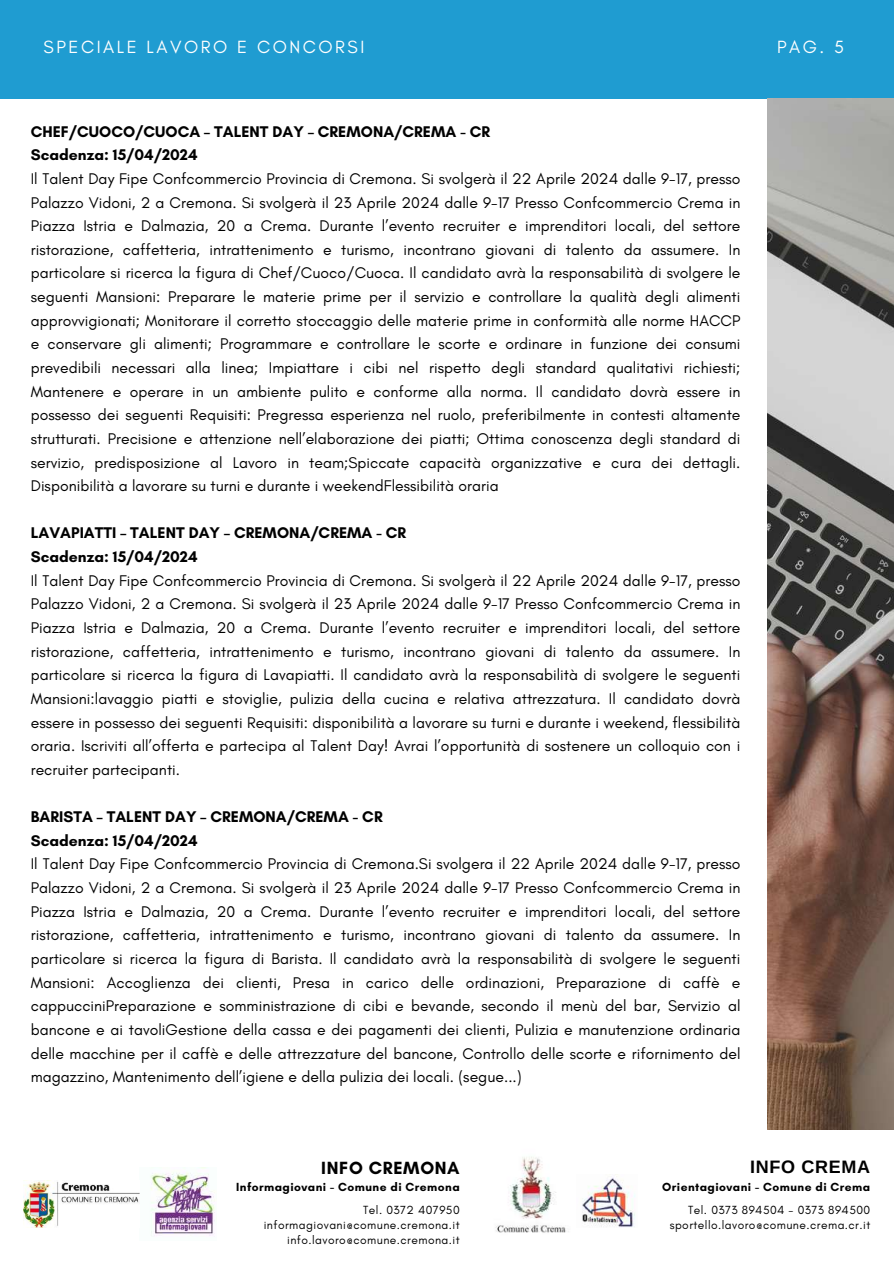
<style>
.page{position:relative;width:894px;height:1264px;background:#fff}
.page>*{position:absolute;margin:0;border:0;box-sizing:border-box;transform-origin:0 0}
.t1{font:18px "Glacial Indifference";letter-spacing:.14em;color:#fff}
.t2{font:700 18px "Glacial Indifference";letter-spacing:.035em;color:#000}
.t3{font:700 18px "Arimo";letter-spacing:.035em;color:#000}
.t4{font:15.75px/23.7px "Glacial Indifference";color:#000;text-align:justify}
.t5{font:700 15.75px/23.7px "Glacial Indifference";color:#000}
.t6{font:12px/15px "Glacial Indifference";letter-spacing:.035em;color:#000;text-align:right}
.t7{font:700 12px "Glacial Indifference";letter-spacing:.035em;color:#000}
</style>
<div class="page">
<div style="left:0;top:0;width:893px;height:98px;background:#1f9cd1"></div>
<img style="left:767px;top:98px;width:126px;height:1031px">
<img style="left:495px;top:1157px;width:71px;height:76px">
<img style="left:139px;top:1167px;width:76px;height:69px">
<img style="left:23px;top:1180px;width:116px;height:46px">
<img style="left:582px;top:1174px;width:53px;height:52px">
<p class="t1" style="left:44px;top:36px;width:322px">SPECIALE LAVORO E CONCORSI</p>
<p class="t1" style="left:776px;top:36px;width:69px">PAG. 5</p>
<p class="t5" style="left:31px;top:119px;width:461px">CHEF/CUOCO/CUOCA – TALENT DAY – CREMONA/CREMA - CR<br>Scadenza: 15/04/2024</p>
<p class="t4" style="left:31px;top:166px;width:711px">Il Talent Day Fipe Confcommercio Provincia di Cremona. Si svolgerà il 22 Aprile 2024 dalle 9-17, presso Palazzo Vidoni, 2 a Cremona. Si svolgerà il 23 Aprile 2024 dalle 9-17 Presso Confcommercio Crema in Piazza Istria e Dalmazia, 20 a Crema. Durante l’evento recruiter e imprenditori locali, del settore ristorazione, caffetteria, intrattenimento e turismo, incontrano giovani di talento da assumere. In particolare si ricerca la figura di Chef/Cuoco/Cuoca. Il candidato avrà la responsabilità di svolgere le seguenti Mansioni: Preparare le materie prime per il servizio e controllare la qualità degli alimenti approvvigionati; Monitorare il corretto stoccaggio delle materie prime in conformità alle norme HACCP e conservare gli alimenti; Programmare e controllare le scorte e ordinare in funzione dei consumi prevedibili necessari alla linea; Impiattare i cibi nel rispetto degli standard qualitativi richiesti; Mantenere e operare in un ambiente pulito e conforme alla norma. Il candidato dovrà essere in possesso dei seguenti Requisiti: Pregressa esperienza nel ruolo, preferibilmente in contesti altamente strutturati. Precisione e attenzione nell’elaborazione dei piatti; Ottima conoscenza degli standard di servizio, predisposizione al Lavoro in team;Spiccate capacità organizzative e cura dei dettagli.<br>Disponibilità a lavorare su turni e durante i weekendFlessibilità oraria</p>
<p class="t5" style="left:31px;top:521px;width:377px">LAVAPIATTI – TALENT DAY – CREMONA/CREMA - CR<br>Scadenza: 15/04/2024</p>
<p class="t4" style="left:31px;top:568px;width:711px">Il Talent Day Fipe Confcommercio Provincia di Cremona. Si svolgerà il 22 Aprile 2024 dalle 9-17, presso Palazzo Vidoni, 2 a Cremona. Si svolgerà il 23 Aprile 2024 dalle 9-17 Presso Confcommercio Crema in Piazza Istria e Dalmazia, 20 a Crema. Durante l’evento recruiter e imprenditori locali, del settore ristorazione, caffetteria, intrattenimento e turismo, incontrano giovani di talento da assumere. In particolare si ricerca la figura di Lavapiatti. Il candidato avrà la responsabilità di svolgere le seguenti Mansioni:lavaggio piatti e stoviglie, pulizia della cucina e relativa attrezzatura. Il candidato dovrà essere in possesso dei seguenti Requisiti: disponibilità a lavorare su turni e durante i weekend, flessibilità oraria. Iscriviti all’offerta e partecipa al Talent Day! Avrai l’opportunità di sostenere un colloquio con i recruiter partecipanti.</p>
<p class="t5" style="left:31px;top:804px;width:353px">BARISTA – TALENT DAY – CREMONA/CREMA - CR<br>Scadenza: 15/04/2024</p>
<p class="t4" style="left:31px;top:852px;width:711px">Il Talent Day Fipe Confcommercio Provincia di Cremona.Si svolgera il 22 Aprile 2024 dalle 9-17, presso Palazzo Vidoni, 2 a Cremona. Si svolgerà il 23 Aprile 2024 dalle 9-17 Presso Confcommercio Crema in Piazza Istria e Dalmazia, 20 a Crema. Durante l’evento recruiter e imprenditori locali, del settore ristorazione, caffetteria, intrattenimento e turismo, incontrano giovani di talento da assumere. In particolare si ricerca la figura di Barista. Il candidato avrà la responsabilità di svolgere le seguenti Mansioni: Accoglienza dei clienti, Presa in carico delle ordinazioni, Preparazione di caffè e cappucciniPreparazione e somministrazione di cibi e bevande, secondo il menù del bar, Servizio al bancone e ai tavoliGestione della cassa e dei pagamenti dei clienti, Pulizia e manutenzione ordinaria delle macchine per il caffè e delle attrezzature del bancone, Controllo delle scorte e rifornimento del magazzino, Mantenimento dell’igiene e della pulizia dei locali. (segue...)</p>
<p class="t2" style="left:321px;top:1156px;width:140px">INFO CREMONA</p>
<p class="t3" style="left:750px;top:1156px;width:121px">INFO CREMA</p>
<p class="t7" style="left:236px;top:1179px;width:225px">Informagiovani - Comune di Cremona</p>
<p class="t7" style="left:662px;top:1179px;width:209px">Orientagiovani - Comune di Crema</p>
<p class="t6" style="left:264px;top:1202px;width:197px">Tel. 0372 407950 informagiovani@comune.cremona.it info.lavoro@comune.cremona.it</p>
<p class="t6" style="left:669px;top:1202px;width:202px">Tel. 0373 894504 - 0373 894500 sportello.lavoro@comune.crema.cr.it</p>
</div>
